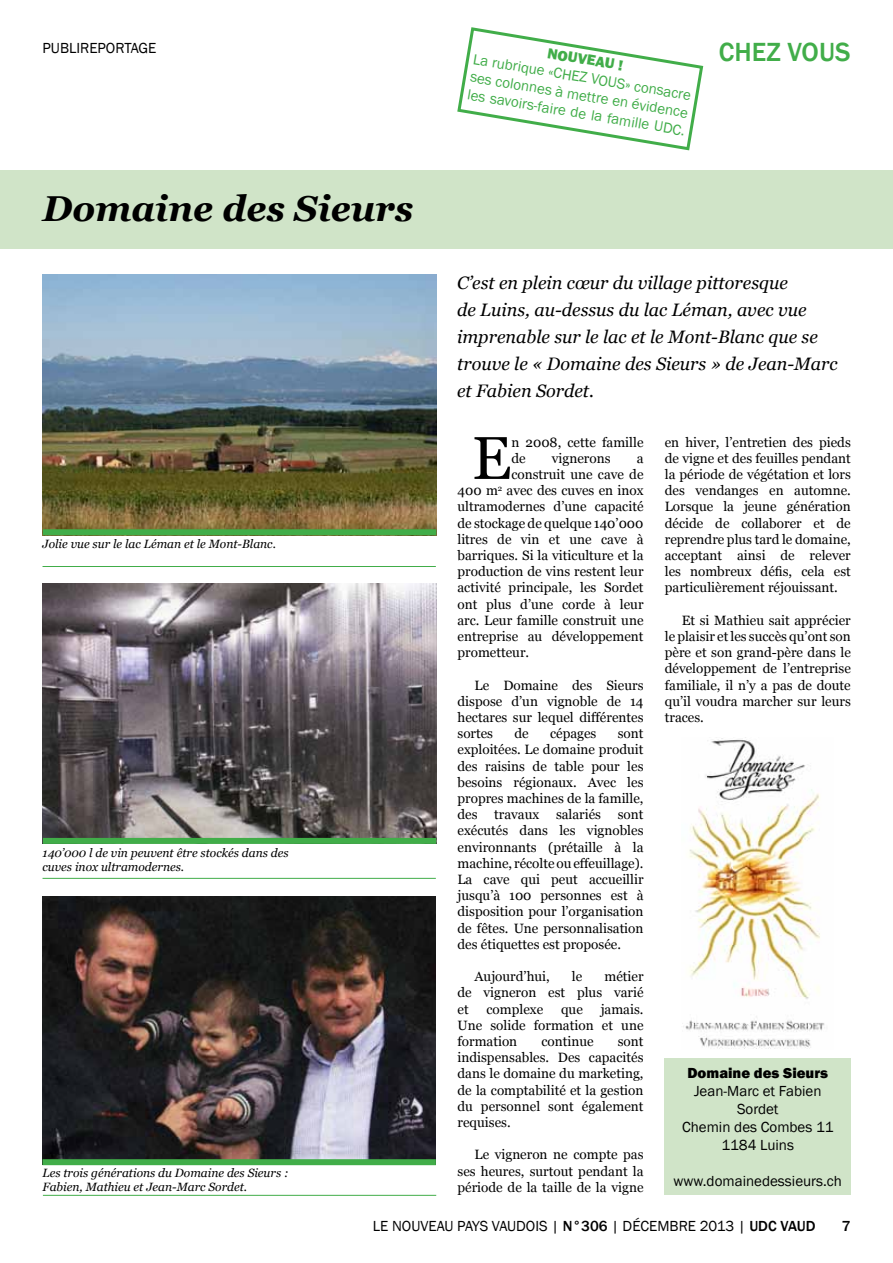
<style>
.page{position:relative;width:893px;height:1263px;background:#fff}
.page>*{position:absolute;margin:0;border:0;box-sizing:border-box;transform-origin:0 0}
.t1{font:60.3px "Georgia";color:#000}
.t2{font:italic 700 36px "Georgia";color:#000}
.t3{font:500 27px "Franklin Gothic";color:#41ad49}
.t4{font:italic 18px/27px "Georgia";color:#000}
.t5{font:15px/18px "Franklin Gothic";color:#000;text-align:center}
.t6{font:15px/18px "Franklin Gothic";color:#41ad49;text-align:justify}
.t7{font:800 15px "Franklin Gothic";color:#000}
.t8{font:800 15px "Franklin Gothic";color:#41ad49}
.t9{font:500 15px "Franklin Gothic";color:#000}
.t10{font:13.5px/16.2px "Georgia";color:#000;text-align:justify}
.t11{font:italic 12px/14.4px "Georgia";color:#000}
.s1{font-weight:500}
</style>
<div class="page">
<div style="left:0;top:170px;width:893px;height:79px;background:#d0e4c8"></div>
<div style="left:665px;top:1059px;width:186px;height:136px;background:#d0e4c8"></div>
<img style="left:43px;top:896px;width:393px;height:263px">
<img style="left:43px;top:584px;width:393px;height:254px">
<hr style="left:43px;top:878px;width:393px;height:1px;background:#41ad49">
<hr style="left:43px;top:1195px;width:393px;height:1px;background:#41ad49">
<div style="left:43px;top:1159px;width:393px;height:6px;background:#41ad49"></div>
<div style="left:43px;top:838px;width:393px;height:6px;background:#41ad49"></div>
<img style="left:43px;top:275px;width:393px;height:254px">
<hr style="left:43px;top:566px;width:393px;height:1px;background:#41ad49">
<div style="left:43px;top:529px;width:393px;height:6px;background:#41ad49"></div>
<img style="left:682px;top:738px;width:143px;height:311px">
<svg style="left:457px;top:27px;width:247px;height:124px"></svg>
<p class="t5" style="left:43px;top:39px;width:114px">publireportage</p>
<h2 class="t2" style="left:43px;top:185px;width:372px">Domaine des Sieurs</h2>
<p class="t11" style="left:43px;top:537px;width:235px">Jolie vue sur le lac Léman et le Mont-Blanc.</p>
<p class="t11" style="left:43px;top:845px;width:248px">140’000 l de vin peuvent être stockés dans des cuves inox ultramodernes.</p>
<p class="t11" style="left:43px;top:1165px;width:248px">Les trois générations du Domaine des Sieurs :<br>Fabien, Mathieu et Jean-Marc Sordet.</p>
<p class="t8" style="left:549px;top:43px;width:78px;rotate:10deg">Nouveau !</p>
<p class="t6" style="left:475px;top:49px;width:222px;rotate:10deg">La rubrique «chez vous» consacre ses colonnes à mettre en évidence les savoirs-faire de la famille UDC.</p>
<h3 class="t3" style="left:719px;top:36px;width:132px">CHEZ VOUS</h3>
<h3 class="t4" style="left:457px;top:269px;width:382px">C’est en plein cœur du village pittoresque<br>de Luins, au-dessus du lac Léman, avec vue imprenable sur le lac et le Mont-Blanc que se trouve le « Domaine des Sieurs » de Jean-Marc et Fabien Sordet.</h3>
<p class="t10" style="left:665px;top:434px;width:188px">en hiver, l’entretien des pieds de vigne et des feuilles pendant la période de végétation et lors des vendanges en automne.<br>Lorsque la jeune génération décide de collaborer et de reprendre plus tard le domaine, acceptant ainsi de relever les nombreux défis, cela est particulièrement réjouissant.</p>
<p class="t10" style="left:665px;top:612px;width:188px;text-indent:17px">Et si Mathieu sait apprécier le plaisir et les succès qu’ont son père et son grand-père dans le développement de l’entreprise familiale, il n’y a pas de doute qu’il voudra marcher sur leurs traces.</p>
<h1 class="t1" style="left:472px;top:422px;width:41px">E</h1>
<p class="t10" style="left:511px;top:434px;width:134px">n 2008, cette famille de</p>
<p class="t10" style="left:552px;top:450px;width:60px">vignerons</p>
<p class="t10" style="left:637px;top:450px;width:8px">a</p>
<p class="t10" style="left:511px;top:466px;width:134px">construit une cave de</p>
<p class="t10" style="left:457px;top:483px;width:188px">400 m<sup>2</sup> avec des cuves en inox</p>
<p class="t10" style="left:457px;top:499px;width:188px">ultramodernes d’une capacité</p>
<p class="t10" style="left:457px;top:515px;width:188px">de stockage de quelque 140’000</p>
<p class="t10" style="left:457px;top:531px;width:188px">litres de vin et une cave à</p>
<p class="t10" style="left:457px;top:547px;width:188px">barriques. Si la viticulture et la</p>
<p class="t10" style="left:457px;top:564px;width:188px">production de vins restent leur</p>
<p class="t10" style="left:457px;top:580px;width:188px">activité principale, les Sordet</p>
<p class="t10" style="left:457px;top:596px;width:188px">ont plus d’une corde à leur</p>
<p class="t10" style="left:457px;top:612px;width:188px">arc. Leur famille construit une</p>
<p class="t10" style="left:457px;top:628px;width:188px">entreprise au développement</p>
<p class="t10" style="left:457px;top:645px;width:73px">prometteur.</p>
<p class="t10" style="left:457px;top:677px;width:188px;text-indent:17px">Le Domaine des Sieurs dispose d’un vignoble de 14 hectares sur lequel différentes sortes</p>
<p class="t10" style="left:514px;top:726px;width:16px">de</p>
<p class="t10" style="left:550px;top:726px;width:48px">cépages</p>
<p class="t10" style="left:457px;top:726px;width:188px;text-indent:160px">sont exploitées. Le domaine produit des raisins de table pour les besoins régionaux. Avec les propres machines de la famille, des travaux salariés sont exécutés dans les vignobles environnants (prétaille à la machine, récolte ou effeuillage).<br>La cave qui peut accueillir jusqu’à 100 personnes est à disposition pour l’organisation de fêtes. Une personnalisation des étiquettes est proposée.</p>
<p class="t10" style="left:474px;top:969px;width:77px">Aujourd’hui,</p>
<p class="t10" style="left:572px;top:969px;width:12px">le</p>
<p class="t10" style="left:457px;top:969px;width:188px;text-indent:147px">métier de vigneron est plus varié et</p>
<p class="t10" style="left:486px;top:1001px;width:58px">complexe</p>
<p class="t10" style="left:561px;top:1001px;width:23px">que</p>
<p class="t10" style="left:457px;top:1001px;width:188px;text-indent:143px">jamais.<br>Une solide formation et une formation</p>
<p class="t10" style="left:541px;top:1033px;width:54px">continue</p>
<p class="t10" style="left:457px;top:1033px;width:188px;text-indent:160px">sont indispensables. Des capacités dans le domaine du marketing, de la comptabilité et la gestion du personnel sont également requises.</p>
<p class="t10" style="left:457px;top:1147px;width:188px;text-indent:17px">Le vigneron ne compte pas ses heures, surtout pendant la période de la taille de la vigne</p>
<p class="t7" style="left:687px;top:1063px;width:142px">Domaine des Sieurs</p>
<p class="t5" style="left:682px;top:1082px;width:153px">Jean-Marc et Fabien<br>Sordet<br>Chemin des Combes 11<br>1184 Luins</p>
<p class="t5" style="left:673px;top:1172px;width:170px">www.domainedessieurs.ch</p>
<p class="t5" style="left:373px;top:1217px;width:444px">Le nouveau Pays Vaudois | <span class="s1">N°306</span> | DÉCEMBRE 2013 | <span class="s1">UDC VAUD</span></p>
<p class="t9" style="left:842px;top:1217px;width:10px">7</p>
</div>
